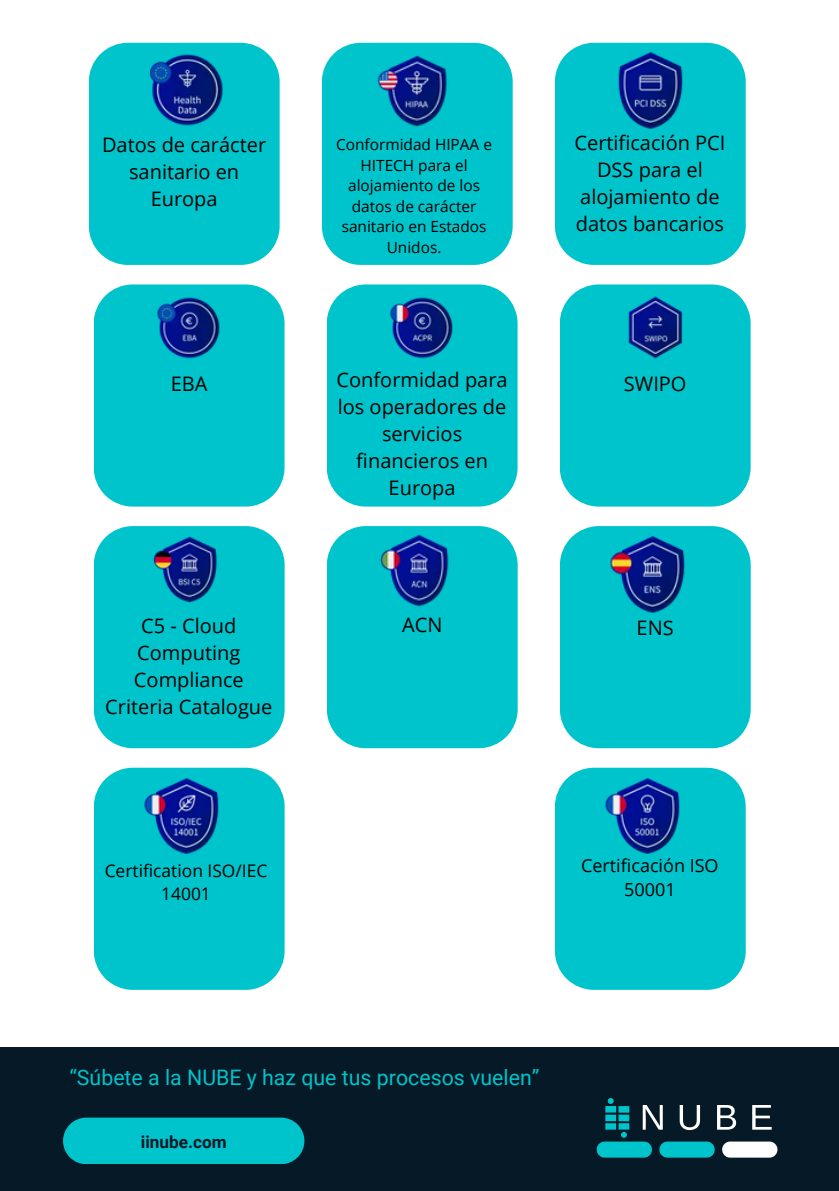
<style>
.page{position:relative;width:839px;height:1191px;background:#fff}
.page>*{position:absolute;margin:0;border:0;box-sizing:border-box;transform-origin:0 0}
.t1{font:21.4px "Roboto";color:#00c4cc}
.t2{font:20px/27px "Open Sans";color:#000;text-align:center}
.t3{font:18px/24px "Open Sans";color:#000;text-align:center}
.t4{font:17.4px/23.2px "Open Sans";color:#000;text-align:center}
.t5{font:700 17.2px "Roboto";color:#051926}
.t6{font:15.4px/20.6px "Open Sans";color:#000;text-align:center}
</style>
<div class="page">
<div style="left:0;top:1047px;width:838px;height:144px;background:#051926"></div>
<div style="left:63px;top:1118px;width:241px;height:46px;background:#00c4cc"></div>
<svg style="left:596px;top:1098px;width:181px;height:60px"></svg>
<div style="left:94px;top:284px;width:190px;height:222px;background:#00c4cc"></div>
<img style="left:138px;top:294px;width:102px;height:67px">
<div style="left:327px;top:284px;width:190px;height:222px;background:#00c4cc"></div>
<img style="left:371px;top:294px;width:102px;height:67px">
<div style="left:560px;top:284px;width:190px;height:222px;background:#00c4cc"></div>
<img style="left:604px;top:294px;width:102px;height:67px">
<div style="left:94px;top:526px;width:190px;height:222px;background:#00c4cc"></div>
<img style="left:138px;top:536px;width:102px;height:67px">
<div style="left:327px;top:526px;width:190px;height:222px;background:#00c4cc"></div>
<img style="left:364px;top:534px;width:109px;height:73px">
<div style="left:560px;top:526px;width:190px;height:222px;background:#00c4cc"></div>
<img style="left:592px;top:535px;width:120px;height:79px">
<div style="left:94px;top:768px;width:190px;height:222px;background:#00c4cc"></div>
<img style="left:126px;top:776px;width:120px;height:80px">
<div style="left:555px;top:768px;width:190px;height:222px;background:#00c4cc"></div>
<img style="left:587px;top:776px;width:120px;height:80px">
<div style="left:89px;top:43px;width:190px;height:222px;background:#00c4cc"></div>
<img style="left:127px;top:50px;width:120px;height:79px">
<div style="left:322px;top:43px;width:190px;height:222px;background:#00c4cc"></div>
<img style="left:361px;top:54px;width:111px;height:74px">
<div style="left:555px;top:43px;width:190px;height:222px;background:#00c4cc"></div>
<img style="left:590px;top:51px;width:120px;height:79px">
<p class="t2" style="left:102px;top:131px;width:166px">Datos de carácter sanitario en<br>Europa</p>
<h2 class="t6" style="left:336px;top:134px;width:157px">Conformidad HIPAA e<br>HITECH para el alojamiento de los datos de carácter sanitario en Estados<br>Unidos.</h2>
<p class="t2" style="left:574px;top:129px;width:152px">Certificación PCI<br>DSS para el alojamiento de datos bancarios</p>
<h2 class="t2" style="left:171px;top:370px;width:38px">EBA</h2>
<p class="t2" style="left:336px;top:365px;width:173px">Conformidad para los operadores de servicios financieros en<br>Europa</p>
<h1 class="t2" style="left:623px;top:370px;width:64px">SWIPO</h1>
<p class="t2" style="left:105px;top:612px;width:169px">C5 - Cloud<br>Computing<br>Compliance<br>Criteria Catalogue</p>
<h2 class="t2" style="left:402px;top:611px;width:42px">ACN</h2>
<p class="t2" style="left:636px;top:614px;width:39px">ENS</p>
<h4 class="t4" style="left:105px;top:858px;width:164px">Certification ISO/IEC<br>14001</h4>
<p class="t3" style="left:581px;top:853px;width:139px">Certificación ISO<br>50001</p>
<p class="t1" style="left:69px;top:1065px;width:471px">“Súbete a la NUBE y haz que tus procesos vuelen”</p>
<p class="t5" style="left:141px;top:1132px;width:87px">iinube.com</p>
</div>
